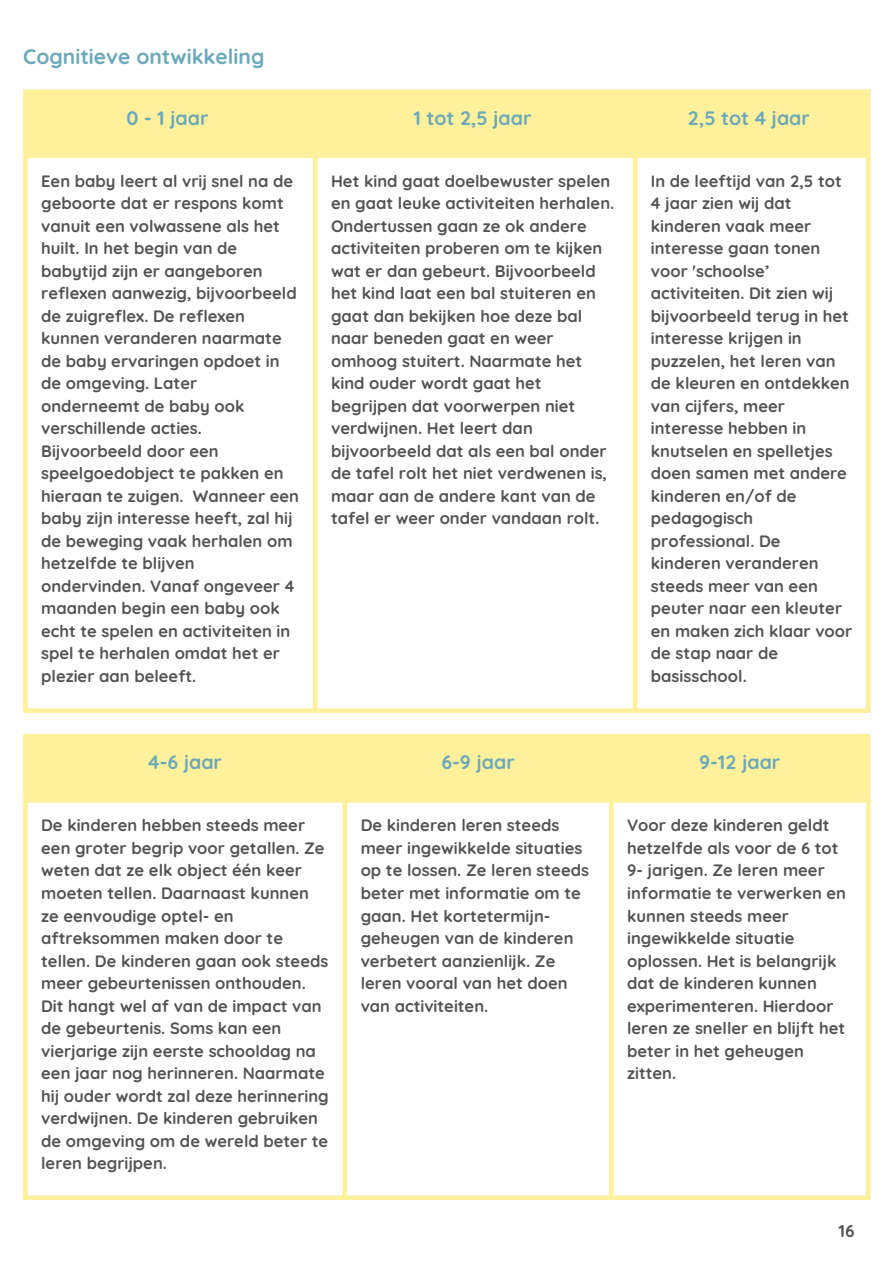
<style>
.page{position:relative;width:894px;height:1264px;background:#fff}
.page>*{position:absolute;margin:0;border:0;box-sizing:border-box;transform-origin:0 0}
.t1{font:700 21px "Quicksand";color:#6ba8ba}
.t2{font:700 19.5px "Quicksand";color:#6ba8ba}
.t3{font:700 17.25px "Quicksand";color:#545352}
.t4{font:700 16.5px/22.5px "Quicksand";color:#545352}
</style>
<div class="page">
<div style="left:28px;top:94px;width:837px;height:59px;background:#fff09b"></div>
<div style="left:23px;top:94px;width:5px;height:614px;background:#fff09b"></div>
<hr style="left:313px;top:94px;width:4px;height:614px;background:#fff09b">
<div style="left:632px;top:94px;width:5px;height:614px;background:#fff09b"></div>
<div style="left:865px;top:94px;width:5px;height:614px;background:#fff09b"></div>
<div style="left:23px;top:89px;width:847px;height:5px;background:#fff09b"></div>
<div style="left:23px;top:153px;width:847px;height:5px;background:#fff09b"></div>
<div style="left:23px;top:708px;width:847px;height:5px;background:#fff09b"></div>
<div style="left:28px;top:738px;width:837px;height:60px;background:#fff09b"></div>
<div style="left:23px;top:738px;width:5px;height:457px;background:#fff09b"></div>
<div style="left:342px;top:738px;width:5px;height:457px;background:#fff09b"></div>
<hr style="left:609px;top:738px;width:4px;height:457px;background:#fff09b">
<div style="left:865px;top:738px;width:5px;height:457px;background:#fff09b"></div>
<hr style="left:23px;top:734px;width:847px;height:4px;background:#fff09b">
<hr style="left:23px;top:798px;width:847px;height:4px;background:#fff09b">
<svg style="left:23px;top:1195px;width:847px;height:4px;background:#fef1a7"></svg>
<h1 class="t1" style="left:23px;top:43px;width:243px">Cognitieve ontwikkeling</h1>
<p class="t2" style="left:127px;top:105px;width:83px">0 - 1 jaar</p>
<p class="t2" style="left:413px;top:105px;width:120px">1 tot 2,5 jaar</p>
<p class="t2" style="left:687px;top:105px;width:123px">2,5 tot 4 jaar</p>
<p class="t4" style="left:41px;top:169px;width:259px">Een baby leert al vrij snel na de geboorte dat er respons komt vanuit een volwassene als het huilt. In het begin van de babytijd zijn er aangeboren reflexen aanwezig, bijvoorbeeld de zuigreflex. De reflexen kunnen veranderen naarmate de baby ervaringen opdoet in de omgeving. Later onderneemt de baby ook verschillende acties.<br>Bijvoorbeeld door een speelgoedobject te pakken en hieraan te zuigen. Wanneer een baby zijn interesse heeft, zal hij de beweging vaak herhalen om hetzelfde te blijven ondervinden. Vanaf ongeveer 4 maanden begin een baby ook echt te spelen en activiteiten in spel te herhalen omdat het er plezier aan beleeft.</p>
<p class="t4" style="left:331px;top:169px;width:285px">Het kind gaat doelbewuster spelen en gaat leuke activiteiten herhalen.<br>Ondertussen gaan ze ok andere activiteiten proberen om te kijken wat er dan gebeurt. Bijvoorbeeld het kind laat een bal stuiteren en gaat dan bekijken hoe deze bal naar beneden gaat en weer omhoog stuitert. Naarmate het kind ouder wordt gaat het begrijpen dat voorwerpen niet verdwijnen. Het leert dan bijvoorbeeld dat als een bal onder de tafel rolt het niet verdwenen is, maar aan de andere kant van de tafel er weer onder vandaan rolt.</p>
<p class="t4" style="left:650px;top:169px;width:203px">In de leeftijd van 2,5 tot<br>4 jaar zien wij dat kinderen vaak meer interesse gaan tonen voor 'schoolse’ activiteiten. Dit zien wij bijvoorbeeld terug in het interesse krijgen in puzzelen, het leren van de kleuren en ontdekken van cijfers, meer interesse hebben in knutselen en spelletjes doen samen met andere kinderen en/of de pedagogisch professional. De kinderen veranderen steeds meer van een peuter naar een kleuter en maken zich klaar voor de stap naar de basisschool.</p>
<p class="t2" style="left:148px;top:749px;width:75px">4-6 jaar</p>
<p class="t2" style="left:441px;top:749px;width:75px">6-9 jaar</p>
<p class="t2" style="left:699px;top:749px;width:83px">9-12 jaar</p>
<p class="t4" style="left:41px;top:814px;width:289px">De kinderen hebben steeds meer een groter begrip voor getallen. Ze weten dat ze elk object één keer moeten tellen. Daarnaast kunnen ze eenvoudige optel- en aftreksommen maken door te tellen. De kinderen gaan ook steeds meer gebeurtenissen onthouden.<br>Dit hangt wel af van de impact van de gebeurtenis. Soms kan een vierjarige zijn eerste schooldag na een jaar nog herinneren. Naarmate hij ouder wordt zal deze herinnering verdwijnen. De kinderen gebruiken de omgeving om de wereld beter te leren begrijpen.</p>
<p class="t4" style="left:360px;top:814px;width:230px">De kinderen leren steeds meer ingewikkelde situaties op te lossen. Ze leren steeds beter met informatie om te gaan. Het kortetermijn&shy;geheugen van de kinderen verbetert aanzienlijk. Ze leren vooral van het doen van activiteiten.</p>
<p class="t4" style="left:627px;top:814px;width:220px">Voor deze kinderen geldt hetzelfde als voor de 6 tot<br>9- jarigen. Ze leren meer informatie te verwerken en kunnen steeds meer ingewikkelde situatie oplossen. Het is belangrijk dat de kinderen kunnen experimenteren. Hierdoor leren ze sneller en blijft het beter in het geheugen zitten.</p>
<p class="t3" style="left:838px;top:1219px;width:18px">16</p>
</div>
